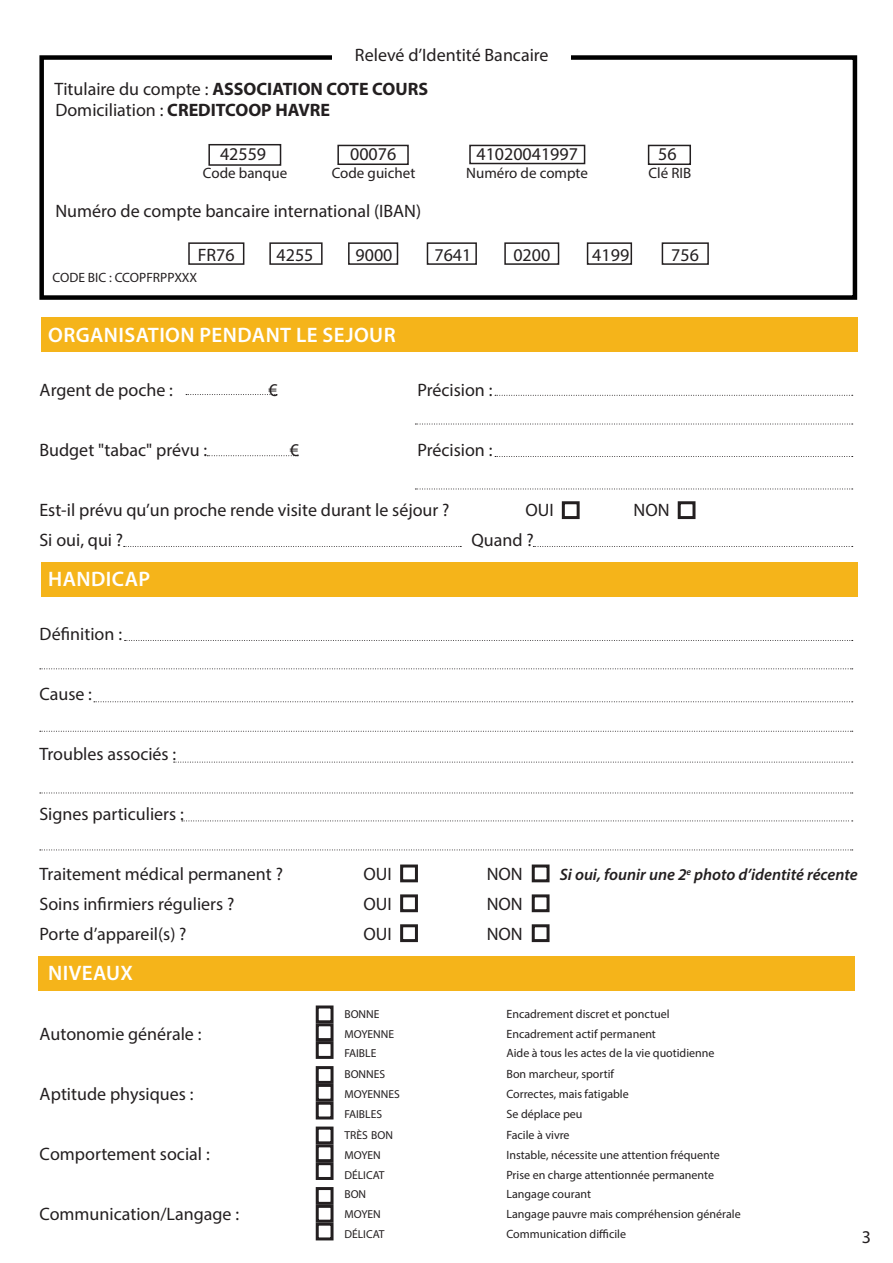
<style>
.page{position:relative;width:893px;height:1263px;background:#fff}
.page>*{position:absolute;margin:0;border:0;box-sizing:border-box;transform-origin:0 0}
.t1{font:600 21px "Myriad Pro";letter-spacing:.02em;color:#fff}
.t2{font:18px "Myriad Pro";color:#231f20}
.t3{font:700 18px "Myriad Pro";color:#231f20}
.t4{font:italic 600 16.5px "Myriad Pro";color:#231f20}
.t5{font:15px "Myriad Pro";color:#231f20}
.t6{font:13.5px "Myriad Pro";color:#231f20}
.t7{font:12px "Myriad Pro";color:#231f20}
.t8{font:11.55px "Myriad Pro";color:#231f20}
.s1{font-weight:400}
</style>
<div class="page">
<div style="left:38px;top:956px;width:817px;height:34px;background:#f5b41a"></div>
<div style="left:41px;top:562px;width:816px;height:34px;background:#f5b41a"></div>
<div style="left:41px;top:318px;width:816px;height:34px;background:#f5b41a"></div>
<svg style="left:533px;top:546px;width:320px;height:1px"></svg>
<svg style="left:124px;top:546px;width:337px;height:1px"></svg>
<svg style="left:186px;top:394px;width:91px;height:1px"></svg>
<svg style="left:207px;top:455px;width:91px;height:1px"></svg>
<svg style="left:495px;top:395px;width:358px;height:1px"></svg>
<svg style="left:415px;top:424px;width:438px;height:1px"></svg>
<svg style="left:495px;top:456px;width:358px;height:1px"></svg>
<svg style="left:415px;top:489px;width:438px;height:1px"></svg>
<div style="left:562px;top:501px;width:18px;height:18px;border:3px solid #231f20"></div>
<div style="left:678px;top:501px;width:17px;height:18px;border:3px solid #231f20"></div>
<svg style="left:125px;top:640px;width:728px;height:1px"></svg>
<svg style="left:40px;top:668px;width:813px;height:1px"></svg>
<svg style="left:94px;top:701px;width:759px;height:1px"></svg>
<svg style="left:40px;top:731px;width:813px;height:1px"></svg>
<svg style="left:174px;top:762px;width:679px;height:1px"></svg>
<svg style="left:40px;top:793px;width:813px;height:1px"></svg>
<svg style="left:182px;top:820px;width:671px;height:1px"></svg>
<svg style="left:40px;top:849px;width:813px;height:1px"></svg>
<div style="left:400px;top:864px;width:18px;height:18px;border:3px solid #231f20"></div>
<div style="left:400px;top:894px;width:18px;height:18px;border:3px solid #231f20"></div>
<div style="left:400px;top:924px;width:18px;height:18px;border:3px solid #231f20"></div>
<div style="left:532px;top:864px;width:18px;height:18px;border:3px solid #231f20"></div>
<div style="left:532px;top:894px;width:18px;height:18px;border:3px solid #231f20"></div>
<div style="left:532px;top:924px;width:18px;height:18px;border:3px solid #231f20"></div>
<div style="left:316px;top:1005px;width:18px;height:18px;border:3px solid #231f20"></div>
<div style="left:316px;top:1023px;width:18px;height:18px;border:3px solid #231f20"></div>
<div style="left:316px;top:1041px;width:18px;height:18px;border:3px solid #231f20"></div>
<div style="left:316px;top:1066px;width:18px;height:18px;border:3px solid #231f20"></div>
<div style="left:316px;top:1084px;width:18px;height:18px;border:3px solid #231f20"></div>
<div style="left:316px;top:1102px;width:18px;height:17px;border:3px solid #231f20"></div>
<div style="left:316px;top:1126px;width:18px;height:18px;border:3px solid #231f20"></div>
<div style="left:316px;top:1144px;width:18px;height:18px;border:3px solid #231f20"></div>
<div style="left:316px;top:1162px;width:18px;height:18px;border:3px solid #231f20"></div>
<div style="left:316px;top:1187px;width:18px;height:18px;border:3px solid #231f20"></div>
<div style="left:316px;top:1205px;width:18px;height:17px;border:3px solid #231f20"></div>
<div style="left:316px;top:1222px;width:18px;height:18px;border:3px solid #231f20"></div>
<div style="left:39px;top:55px;width:818px;height:245px;border:4px solid #000"></div>
<div style="left:208px;top:144px;width:73px;height:22px;border:2px solid #231f20"></div>
<div style="left:337px;top:145px;width:72px;height:20px;border:2px solid #231f20"></div>
<div style="left:469px;top:145px;width:116px;height:19px;border:2px solid #231f20"></div>
<div style="left:648px;top:145px;width:43px;height:20px;border:2px solid #231f20"></div>
<div style="left:188px;top:242px;width:56px;height:23px;border:2px solid #231f20"></div>
<div style="left:269px;top:242px;width:54px;height:23px;border:2px solid #231f20"></div>
<div style="left:348px;top:242px;width:50px;height:23px;border:2px solid #231f20"></div>
<div style="left:427px;top:242px;width:50px;height:23px;border:2px solid #231f20"></div>
<div style="left:504px;top:242px;width:55px;height:23px;border:2px solid #231f20"></div>
<div style="left:587px;top:242px;width:45px;height:23px;border:2px solid #231f20"></div>
<div style="left:662px;top:242px;width:47px;height:23px;border:2px solid #231f20"></div>
<div style="left:332px;top:48px;width:239px;height:22px;background:#fff"></div>
<p class="t2" style="left:355px;top:44px;width:195px">Relevé d’Identité Bancaire</p>
<p class="t3" style="left:55px;top:77px;width:375px"><span class="s1">Titulaire du compte :</span> ASSOCIATION COTE COURS</p>
<p class="t3" style="left:55px;top:99px;width:276px"><span class="s1">Domiciliation :</span> CREDITCOOP HAVRE</p>
<p class="t2" style="left:220px;top:143px;width:48px">42559</p>
<p class="t2" style="left:350px;top:143px;width:48px">00076</p>
<p class="t2" style="left:476px;top:143px;width:103px">41020041997</p>
<p class="t2" style="left:658px;top:143px;width:20px">56</p>
<p class="t5" style="left:203px;top:163px;width:86px">Code banque</p>
<p class="t5" style="left:332px;top:163px;width:85px">Code guichet</p>
<p class="t5" style="left:466px;top:163px;width:123px">Numéro de compte</p>
<p class="t5" style="left:648px;top:163px;width:44px">Clé RIB</p>
<p class="t2" style="left:55px;top:200px;width:367px">Numéro de compte bancaire international (IBAN)</p>
<p class="t2" style="left:198px;top:243px;width:38px">FR76</p>
<p class="t2" style="left:277px;top:243px;width:38px">4255</p>
<p class="t2" style="left:356px;top:243px;width:38px">9000</p>
<p class="t2" style="left:434px;top:243px;width:38px">7641</p>
<p class="t2" style="left:513px;top:243px;width:38px">0200</p>
<p class="t2" style="left:592px;top:243px;width:38px">4199</p>
<p class="t2" style="left:671px;top:243px;width:29px">756</p>
<p class="t6" style="left:53px;top:269px;width:146px">CODE BIC : CCOPFRPPXXX</p>
<p class="t1" style="left:48px;top:322px;width:349px">ORGANISATION PENDANT LE SEJOUR</p>
<p class="t2" style="left:40px;top:379px;width:135px">Argent de poche :</p>
<p class="t2" style="left:268px;top:379px;width:11px">€</p>
<p class="t2" style="left:417px;top:379px;width:77px">Précision :</p>
<p class="t2" style="left:39px;top:439px;width:169px">Budget "tabac" prévu :</p>
<p class="t2" style="left:290px;top:439px;width:11px">€</p>
<p class="t2" style="left:417px;top:439px;width:77px">Précision :</p>
<p class="t2" style="left:39px;top:499px;width:412px">Est-il prévu qu’un proche rende visite durant le séjour ?</p>
<p class="t2" style="left:525px;top:499px;width:30px">OUI</p>
<p class="t2" style="left:633px;top:499px;width:38px">NON</p>
<p class="t2" style="left:39px;top:529px;width:85px">Si oui, qui ?</p>
<p class="t2" style="left:471px;top:529px;width:64px">Quand ?</p>
<p class="t1" style="left:48px;top:566px;width:104px">HANDICAP</p>
<p class="t2" style="left:40px;top:623px;width:84px">Définition :</p>
<p class="t2" style="left:39px;top:683px;width:54px">Cause :</p>
<p class="t2" style="left:39px;top:743px;width:138px">Troubles associés :</p>
<p class="t2" style="left:39px;top:803px;width:146px">Signes particuliers :</p>
<p class="t2" style="left:39px;top:863px;width:245px">Traitement médical permanent ?</p>
<p class="t2" style="left:363px;top:863px;width:30px">OUI</p>
<p class="t2" style="left:487px;top:863px;width:38px">NON</p>
<p class="t4" style="left:560px;top:864px;width:300px">Si oui, founir une 2<sup>e</sup> photo d’identité récente</p>
<p class="t2" style="left:39px;top:893px;width:196px">Soins infirmiers réguliers ?</p>
<p class="t2" style="left:363px;top:893px;width:30px">OUI</p>
<p class="t2" style="left:487px;top:893px;width:38px">NON</p>
<p class="t2" style="left:39px;top:923px;width:149px">Porte d’appareil(s) ?</p>
<p class="t2" style="left:363px;top:923px;width:30px">OUI</p>
<p class="t2" style="left:487px;top:923px;width:38px">NON</p>
<p class="t1" style="left:48px;top:959px;width:86px">NIVEAUX</p>
<p class="t2" style="left:40px;top:1023px;width:163px">Autonomie générale :</p>
<p class="t2" style="left:40px;top:1083px;width:155px">Aptitude physiques :</p>
<p class="t2" style="left:40px;top:1143px;width:172px">Comportement social :</p>
<p class="t2" style="left:39px;top:1203px;width:201px">Communication/Langage :</p>
<p class="t8" style="left:344px;top:1007px;width:37px">BONNE</p>
<p class="t7" style="left:506px;top:1006px;width:165px">Encadrement discret et ponctuel</p>
<p class="t8" style="left:344px;top:1027px;width:51px">MOYENNE</p>
<p class="t7" style="left:506px;top:1026px;width:151px">Encadrement actif permanent</p>
<p class="t8" style="left:344px;top:1046px;width:33px">FAIBLE</p>
<p class="t7" style="left:506px;top:1046px;width:210px">Aide à tous les actes de la vie quotidienne</p>
<p class="t8" style="left:344px;top:1067px;width:42px">BONNES</p>
<p class="t7" style="left:506px;top:1067px;width:109px">Bon marcheur, sportif</p>
<p class="t8" style="left:344px;top:1087px;width:57px">MOYENNES</p>
<p class="t7" style="left:506px;top:1087px;width:124px">Correctes, mais fatigable</p>
<p class="t8" style="left:344px;top:1107px;width:39px">FAIBLES</p>
<p class="t7" style="left:506px;top:1106px;width:78px">Se déplace peu</p>
<p class="t8" style="left:344px;top:1128px;width:50px">TRÈS BON</p>
<p class="t7" style="left:506px;top:1127px;width:65px">Facile à vivre</p>
<p class="t8" style="left:344px;top:1148px;width:38px">MOYEN</p>
<p class="t7" style="left:506px;top:1147px;width:215px">Instable, nécessite une attention fréquente</p>
<p class="t8" style="left:344px;top:1167px;width:42px">DÉLICAT</p>
<p class="t7" style="left:506px;top:1167px;width:209px">Prise en charge attentionnée permanente</p>
<p class="t8" style="left:344px;top:1187px;width:23px">BON</p>
<p class="t7" style="left:506px;top:1187px;width:86px">Langage courant</p>
<p class="t8" style="left:344px;top:1207px;width:38px">MOYEN</p>
<p class="t7" style="left:506px;top:1206px;width:236px">Langage pauvre mais compréhension générale</p>
<p class="t8" style="left:344px;top:1227px;width:42px">DÉLICAT</p>
<p class="t7" style="left:506px;top:1226px;width:121px">Communication difficile</p>
<p class="t2" style="left:862px;top:1226px;width:11px">3</p>
</div>
